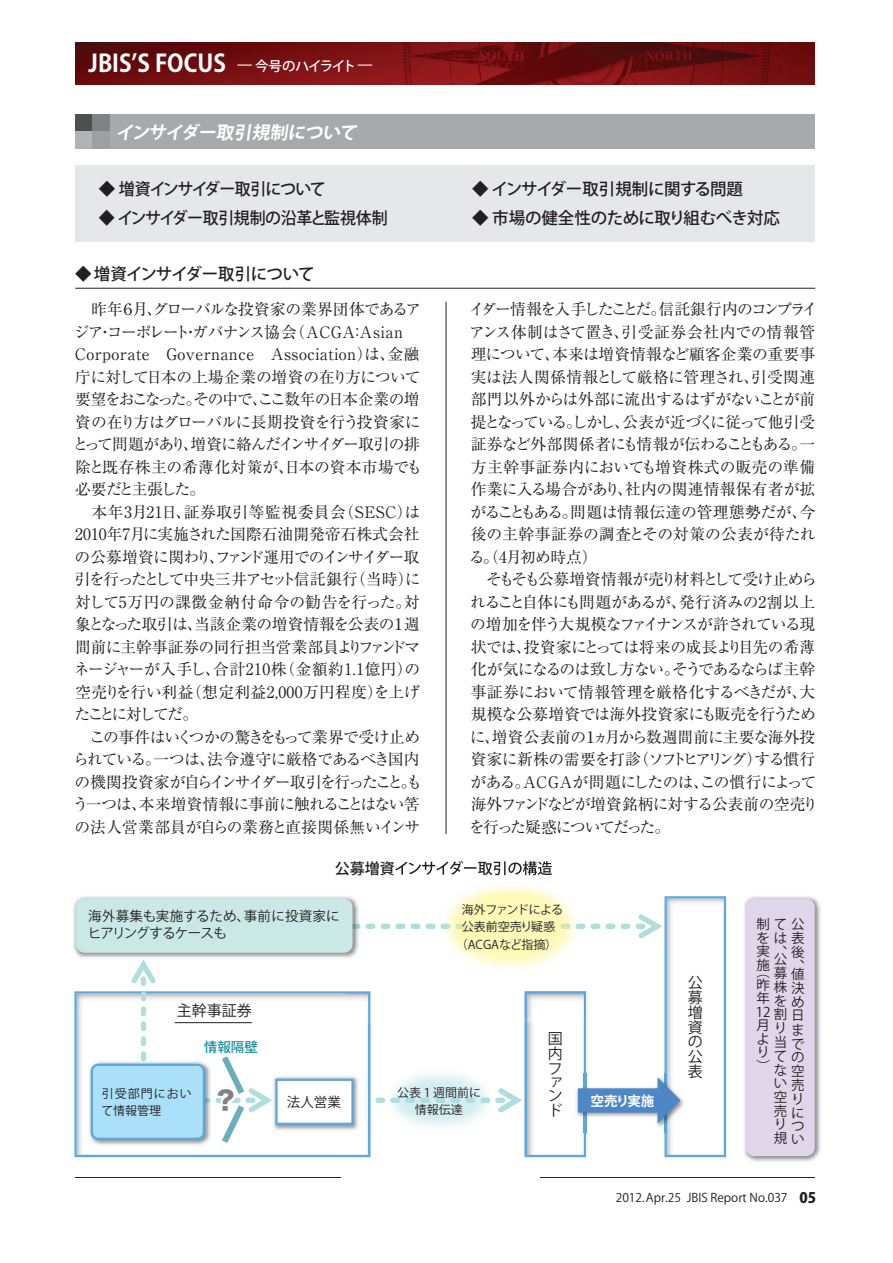
<style>
.page{position:relative;width:893px;height:1263px;background:#fff}
.page>*{position:absolute;margin:0;border:0;box-sizing:border-box;transform-origin:0 0}
.t1{font:25.5px "Hira Kaku Std W8";color:#808285}
.t2{font:700 24px "Koz Go Pro";color:#fff;scale:.95 1}
.t3{font:italic 700 17.85px "Koz Go Pro";color:#fff}
.t4{font:500 16.5px "Koz Go Pro";letter-spacing:-.035em;color:#231f20}
.t5{font:500 16.5px "Koz Go Pro";letter-spacing:-.065em;color:#231f20}
.t6{font:15.75px/22.5px "Ryumin Pro";letter-spacing:-.035em;color:#231f20}
.t7{font:15px/15px "Koz Go Pro";color:#231f20;text-align:justify}
.t8{font:13.5px/13.8px "Koz Go Pro";color:#231f20}
.t9{font:700 13.5px "Koz Go Pro";letter-spacing:-.065em;color:#fff}
.t10{font:500 13.5px "Koz Go Pro";color:#18909d}
.t11{font:12px/17.2px "Koz Go Pro";color:#231f20;text-align:center}
.t12{font:12px/17.2px "Koz Go Pro";letter-spacing:.08em;color:#231f20}
.s1{font-weight:500;font-size:13.5px}
.s2{font-weight:800;font-size:14.4px}
</style>
<div class="page">
<img style="left:744px;top:896px;width:77px;height:266px">
<div style="left:746px;top:899px;width:69px;height:257px;background:#e0d5e9;border-radius:9px"></div>
<img style="left:75px;top:42px;width:740px;height:43px">
<hr style="left:75px;top:1177px;width:740px;height:1px;background:#231f20">
<div style="left:75px;top:165px;width:740px;height:77px;background:#e6e7e9"></div>
<div style="left:75px;top:115px;width:740px;height:34px;background:#a8a9ad"></div>
<div style="left:75px;top:115px;width:17px;height:17px;background:#4e4f50"></div>
<div style="left:92px;top:115px;width:17px;height:17px;background:#808285"></div>
<div style="left:75px;top:132px;width:17px;height:17px;background:#b2b3b7"></div>
<div style="left:92px;top:132px;width:17px;height:17px;background:#9d9fa2"></div>
<hr style="left:446px;top:302px;width:1px;height:532px;background:#231f20">
<hr style="left:75px;top:288px;width:740px;height:1px;background:#231f20">
<img style="left:73px;top:896px;width:248px;height:64px">
<div style="left:76px;top:899px;width:276px;height:54px;background:#c9e8e6;border-radius:9px"></div>
<svg style="left:74px;top:991px;width:247px;height:166px"></svg>
<svg style="left:321px;top:896px;width:405px;height:261px"></svg>
<img style="left:395px;top:860px;width:230px;height:157px">
<img style="left:395px;top:861px;width:157px;height:14px">
<img style="left:396px;top:924px;width:229px;height:5px">
<img style="left:524px;top:991px;width:62px;height:26px">
<img style="left:341px;top:1023px;width:198px;height:135px">
<img style="left:375px;top:1098px;width:123px;height:5px">
<img style="left:498px;top:1088px;width:24px;height:24px">
<img style="left:341px;top:1023px;width:29px;height:134px">
<img style="left:524px;top:1023px;width:15px;height:134px">
<img style="left:273px;top:1075px;width:89px;height:59px">
<div style="left:275px;top:1079px;width:79px;height:46px;background:#fff;border:2px solid #5ba8dc"></div>
<svg style="left:126px;top:960px;width:147px;height:190px"></svg>
<img style="left:87px;top:1060px;width:126px;height:89px">
<img style="left:205px;top:1098px;width:5px;height:5px">
<img style="left:141px;top:1060px;width:5px;height:4px">
<div style="left:92px;top:1065px;width:112px;height:74px;background:#aae0f9;border-radius:6px"></div>
<div style="left:91px;top:1064px;width:114px;height:76px;border:2px solid #5ba8dc;border-radius:6px"></div>
<hr style="left:175px;top:1022px;width:77px;height:1px;background:#231f20">
<h2 class="t2" style="left:89px;top:48px;width:301px">JBISʼS FOCUS <span class="s1">̶ 今号のハイライト̶</span></h2>
<p class="t3" style="left:116px;top:121px;width:246px">インサイダー取引規制について</p>
<p class="t5" style="left:99px;top:179px;width:229px">◆ 増資インサイダー取引について</p>
<p class="t4" style="left:99px;top:207px;width:290px">◆ インサイダー取引規制の沿革と監視体制</p>
<p class="t4" style="left:75px;top:264px;width:241px">◆ 増資インサイダー取引について</p>
<p class="t6" style="left:73px;top:297px;width:351px">　昨年６月、グローバルな投資家の業界団体であるアジア・コーポレート・ガバナンス協会（ＡＣＧＡ：Asian　<br>Corporate　Governance　Association）は、金融庁に対して日本の上場企業の増資の在り方について要望をおこなった。その中で、ここ数年の日本企業の増資の在り方はグローバルに長期投資を行う投資家にとって問題があり、増資に絡んだインサイダー取引の排除と既存株主の希薄化対策が、日本の資本市場でも必要だと主張した。<br>　本年3月21日、証券取引等監視委員会（SESC）は<br>2010年7月に実施された国際石油開発帝石株式会社の公募増資に関わり、ファンド運用でのインサイダー取引を行ったとして中央三井アセット信託銀行（当時）に対して5万円の課徴金納付命令の勧告を行った。対象となった取引は、当該企業の増資情報を公表の１週間前に主幹事証券の同行担当営業部員よりファンドマネージャーが入手し、合計210株（金額約1.1億円）の空売りを行い利益（想定利益2,000万円程度）を上げたことに対してだ。<br>　この事件はいくつかの驚きをもって業界で受け止められている。一つは、法令遵守に厳格であるべき国内の機関投資家が自らインサイダー取引を行ったこと。もう一つは、本来増資情報に事前に触れることはない筈の法人営業部員が自らの業務と直接関係無いインサ</p>
<p class="t4" style="left:472px;top:179px;width:272px">◆ インサイダー取引規制に関する問題</p>
<p class="t4" style="left:472px;top:207px;width:309px">◆ 市場の健全性のために取り組むべき対応</p>
<p class="t6" style="left:469px;top:297px;width:351px">イダー情報を入手したことだ。信託銀行内のコンプライアンス体制はさて置き、引受証券会社内での情報管理について、本来は増資情報など顧客企業の重要事実は法人関係情報として厳格に管理され、引受関連部門以外からは外部に流出するはずがないことが前提となっている。しかし、公表が近づくに従って他引受証券など外部関係者にも情報が伝わることもある。一方主幹事証券内においても増資株式の販売の準備作業に入る場合があり、社内の関連情報保有者が拡がることもある。問題は情報伝達の管理態勢だが、今後の主幹事証券の調査とその対策の公表が待たれる。（4月初め時点）<br>　そもそも公募増資情報が売り材料として受け止められること自体にも問題があるが、発行済みの2割以上の増加を伴う大規模なファイナンスが許されている現状では、投資家にとっては将来の成長より目先の希薄化が気になるのは致し方ない。そうであるならば主幹事証券において情報管理を厳格化するべきだが、大規模な公募増資では海外投資家にも販売を行うために、増資公表前の１ヵ月から数週間前に主要な海外投資家に新株の需要を打診（ソフトヒアリング）する慣行がある。ACGAが問題にしたのは、この慣行によって海外ファンドなどが増資銘柄に対する公表前の空売りを行った疑惑についてだった。</p>
<p class="t11" style="left:456px;top:902px;width:109px">海外ファンドによる公表前空売り疑惑（ACGAなど指摘）</p>
<p class="t8" style="left:88px;top:908px;width:253px;line-height:17.2px">海外募集も実施するため、事前に投資家にヒアリングするケースも</p>
<p class="t8" style="left:756px;top:918px;width:49px;text-align:justify">制て公をは表実、後施</p>
<p class="t8" style="left:774px;top:945px;width:32px;line-height:28.2px">公<br>株決</p>
<p class="t8" style="left:774px;top:995px;width:32px">をめ割日り<br>当でてのな<br>い<br>空<br>売<br>り<br>規い</p>
<p class="t8" style="left:791px;top:960px;width:15px">、</p>
<p class="t8" style="left:756px;top:967px;width:49px;line-height:12.1px">（募値昨</p>
<p class="t7" style="left:688px;top:975px;width:16px">公募増資の公表</p>
<p class="t8" style="left:756px;top:992px;width:16px">年<br>12月より）</p>
<p class="t7" style="left:177px;top:1004px;width:76px">主幹事証券</p>
<p class="t10" style="left:204px;top:1038px;width:55px">情報隔壁</p>
<p class="t8" style="left:791px;top:1023px;width:13px">ま</p>
<p class="t8" style="left:791px;top:1065px;width:14px">空売りにつ</p>
<p class="t7" style="left:548px;top:1032px;width:15px">国内フ</p>
<p class="t7" style="left:548px;top:1076px;width:16px;line-height:14px">ァンド</p>
<p class="t11" style="left:397px;top:1085px;width:85px">公表１週間前に</p>
<p class="t12" style="left:101px;top:1085px;width:92px">引受部門において情報管理</p>
<p class="t8" style="left:287px;top:1095px;width:55px">法人営業</p>
<h1 class="t1" style="left:217px;top:1086px;width:19px">?</h1>
<p class="t9" style="left:590px;top:1092px;width:65px">空売り実施</p>
<p class="t11" style="left:415px;top:1102px;width:49px">情報伝達</p>
<p class="t11" style="left:616px;top:1189px;width:202px">2012.Apr.25 JBIS Report No.037　<span class="s2">05</span></p>
</div>
